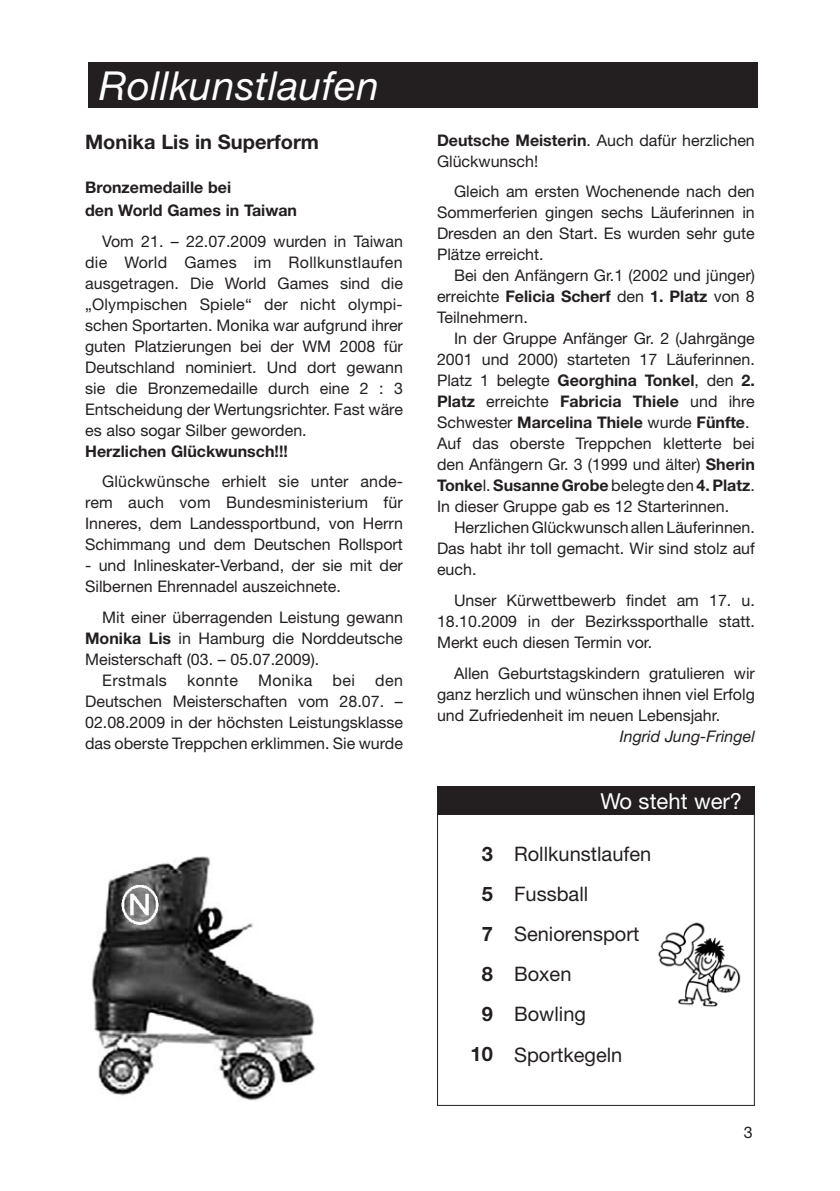
<style>
.page{position:relative;width:840px;height:1191px;background:#fff}
.page>*{position:absolute;margin:0;border:0;box-sizing:border-box;transform-origin:0 0}
.t1{font:italic 40px "Helvetica Neue";letter-spacing:.015em;color:#fff}
.t2{font:22px "Helvetica Neue";color:#fff}
.t3{font:20px/40px "Helvetica Neue";color:#231f20}
.t4{font:700 20px/40px "Helvetica Neue";color:#231f20;text-align:center}
.t5{font:16px/21px "Helvetica Neue";color:#231f20;text-align:justify}
.t6{font:700 16px/23px "Helvetica Neue";color:#231f20}
.t7{font:italic 16px "Helvetica Neue";color:#231f20}
.t8{font:16px "Helvetica Neue";letter-spacing:.025em;color:#231f20}
.s1{font-weight:700}
</style>
<div class="page">
<div style="left:437px;top:786px;width:317px;height:28px;background:#231f20"></div>
<div style="left:88px;top:62px;width:669px;height:46px;background:#231f20"></div>
<img style="left:658px;top:922px;width:83px;height:85px">
<img style="left:92px;top:856px;width:224px;height:245px">
<img style="left:120px;top:884px;width:39px;height:41px">
<h1 class="t1" style="left:99px;top:62px;width:281px">Rollkunstlaufen</h1>
<p class="t4" style="left:85px;top:121px;width:235px">Monika Lis in Superform</p>
<p class="t6" style="left:85px;top:175px;width:213px">Bronzemedaille bei<br>den World Games in Taiwan</p>
<p class="t5" style="left:85px;top:230px;width:319px;text-indent:17px">Vom 21. – 22.07.2009 wurden in Taiwan die World Games im Rollkunstlaufen ausgetragen. Die World Games sind die „Olympischen Spiele“ der nicht olympi&shy;schen Sportarten. Monika war aufgrund ihrer guten Platzierungen bei der WM 2008 für Deutschland nominiert. Und dort gewann sie die Bronzemedaille durch eine 2 : 3<br>Entscheidung der Wertungsrichter. Fast wäre es also sogar Silber geworden.</p>
<p class="t6" style="left:85px;top:439px;width:204px">Herzlichen Glückwunsch!!!</p>
<p class="t5" style="left:85px;top:471px;width:319px;text-indent:17px">Glückwünsche erhielt sie unter ande&shy;rem auch vom Bundesministerium für Inneres, dem Landessportbund, von Herrn Schimmang und dem Deutschen Rollsport</p>
<p class="t5" style="left:85px;top:555px;width:319px">- und Inlineskater-Verband, der sie mit der<br>Silbernen Ehrennadel auszeichnete.</p>
<p class="t5" style="left:102px;top:606px;width:302px">Mit einer überragenden Leistung gewann</p>
<p class="t5" style="left:85px;top:627px;width:319px"><span class="s1">Monika Lis</span> in Hamburg die Norddeutsche</p>
<p class="t5" style="left:85px;top:648px;width:235px">Meisterschaft (03. – 05.07.2009).</p>
<p class="t8" style="left:102px;top:670px;width:66px">Erstmals</p>
<p class="t5" style="left:187px;top:669px;width:52px">konnte</p>
<p class="t5" style="left:258px;top:669px;width:56px">Monika</p>
<p class="t5" style="left:332px;top:669px;width:24px">bei</p>
<p class="t5" style="left:85px;top:669px;width:319px;text-indent:290px">den Deutschen Meisterschaften vom 28.07. – 02.08.2009 in der höchsten Leistungsklasse das oberste Treppchen erklimmen. Sie wurde</p>
<p class="t5" style="left:437px;top:129px;width:319px"><span class="s1">Deutsche Meisterin</span>. Auch dafür herzlichen<br>Glückwunsch!</p>
<p class="t5" style="left:437px;top:181px;width:319px;text-indent:17px">Gleich am ersten Wochenende nach den Sommerferien gingen sechs Läuferinnen in Dresden an den Start. Es wurden sehr gute Plätze erreicht.</p>
<p class="t5" style="left:437px;top:265px;width:319px;text-indent:17px">Bei den Anfängern Gr.1 (2002 und jünger) erreichte <span class="s1">Felicia Scherf</span> den <span class="s1">1. Platz</span> von 8<br>Teilnehmern.</p>
<p class="t5" style="left:437px;top:328px;width:319px;text-align:left;text-indent:17px">In der Gruppe Anfänger Gr. 2 (Jahrgänge 2001 und 2000) starteten 17 Läuferinnen.<br>Platz 1 belegte <span class="s1">Georghina Tonkel</span>, den <span class="s1">2.<br>Platz</span> erreichte <span class="s1">Fabricia Thiele</span> und ihre Schwester <span class="s1">Marcelina Thiele</span> wurde <span class="s1">Fünfte</span>.<br>Auf das oberste Treppchen kletterte bei den Anfängern Gr. 3 (1999 und älter) <span class="s1">Sherin Tonke</span>l. <span class="s1">Susanne Grobe</span> belegte den <span class="s1">4. Platz</span>.<br>In dieser Gruppe gab es 12 Starterinnen.</p>
<p class="t5" style="left:437px;top:517px;width:319px;text-indent:17px">Herzlichen Glückwunsch allen Läuferinnen.<br>Das habt ihr toll gemacht. Wir sind stolz auf euch.</p>
<p class="t5" style="left:437px;top:589px;width:319px;text-indent:17px">Unser Kürwettbewerb findet am 17. u.<br>18.10.2009 in der Bezirkssporthalle statt.<br>Merkt euch diesen Termin vor.</p>
<p class="t5" style="left:437px;top:662px;width:319px;text-indent:17px">Allen Geburtstagskindern gratulieren wir ganz herzlich und wünschen ihnen viel Erfolg und Zufriedenheit im neuen Lebensjahr.</p>
<p class="t7" style="left:619px;top:726px;width:137px">Ingrid Jung-Fringel</p>
<p class="t4" style="left:470px;top:833px;width:24px">3<br>5<br>7<br>8<br>9<br>10</p>
<h2 class="t2" style="left:600px;top:788px;width:143px">Wo steht wer?</h2>
<p class="t3" style="left:513px;top:834px;width:139px">Rollkunstlaufen<br>Fussball<br>Seniorensport<br>Boxen<br>Bowling<br>Sportkegeln</p>
<p class="t5" style="left:743px;top:1121px;width:10px">3</p>
</div>
